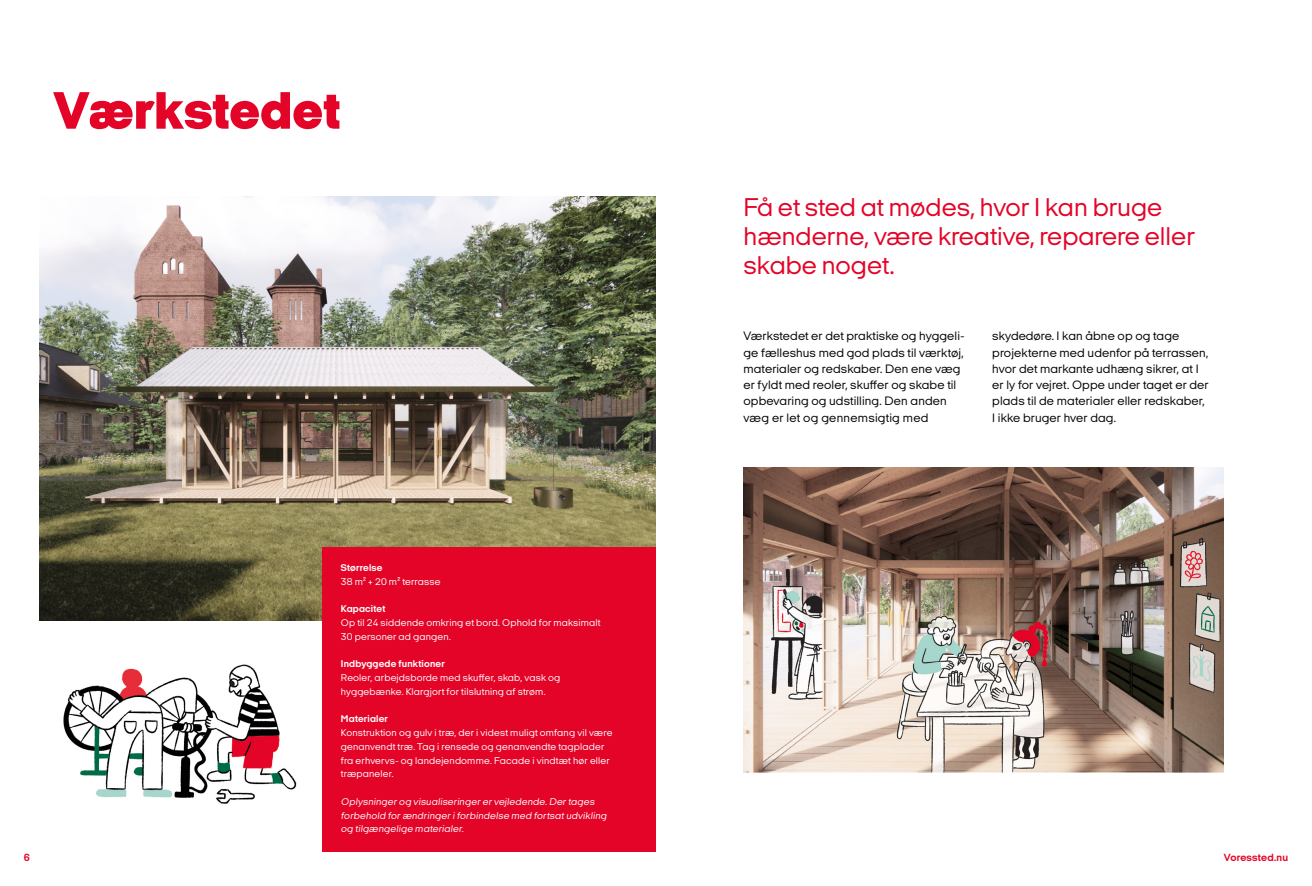
<style>
.page{position:relative;width:1312px;height:886px;background:#fff}
.page>*{position:absolute;margin:0;border:0;box-sizing:border-box;transform-origin:0 0}
.t1{font:900 53.75px "Italian Plate No Two Exp";letter-spacing:.015em;color:#e40428}
.t2{font:26.25px/28.8px "Italian Plate No Two Exp";color:#e40428}
.t3{font:12.5px/16.2px "Italian Plate No Two Exp";letter-spacing:.01em;color:#000}
.t4{font:700 10.62px "Italian Plate No Two Exp";letter-spacing:.015em;color:#e40428}
.t5{font:10px/13.8px "Italian Plate No Two Exp";letter-spacing:.015em;color:#fff}
.t6{font:700 10px "Italian Plate No Two Exp";letter-spacing:.02em;color:#fff}
</style>
<div class="page">
<img style="left:39px;top:197px;width:617px;height:423px">
<div style="left:322px;top:547px;width:334px;height:305px;background:#e40428"></div>
<img style="left:743px;top:468px;width:479px;height:304px">
<img style="left:63px;top:664px;width:234px;height:140px">
<h1 class="t1" style="left:53px;top:82px;width:288px">Værkstedet</h1>
<p class="t6" style="left:341px;top:562px;width:43px">Størrelse</p>
<p class="t5" style="left:341px;top:574px;width:101px">38 m2 + 20 m2 terrasse</p>
<p class="t6" style="left:341px;top:603px;width:46px">Kapacitet</p>
<p class="t5" style="left:341px;top:616px;width:261px">Op til 24 siddende omkring et bord. Ophold for maksimalt<br>30 personer ad gangen.</p>
<p class="t6" style="left:341px;top:658px;width:105px">Indbyggede funktioner</p>
<p class="t5" style="left:341px;top:671px;width:221px">Reoler, arbejdsborde med skuffer, skab, vask og hyggebænke. Klargjort for tilslutning af strøm.</p>
<p class="t6" style="left:341px;top:713px;width:49px">Materialer</p>
<p class="t5" style="left:341px;top:726px;width:273px">Konstruktion og gulv i træ, der i videst muligt omfang vil være genanvendt træ. Tag i rensede og genanvendte tagplader fra erhvervs- og landejendomme. Facade i vindtæt hør eller træpaneler.</p>
<p class="t5" style="left:341px;top:794px;width:269px">Oplysninger og visualiseringer er vejledende. Der tages forbehold for ændringer i forbindelse med fortsat udvikling og tilgængelige materialer.</p>
<h2 class="t2" style="left:743px;top:193px;width:453px">Få et sted at mødes, hvor I kan bruge hænderne, være kreative, reparere eller skabe noget.</h2>
<p class="t3" style="left:743px;top:328px;width:222px">Værkstedet er det praktiske og hyggeli&shy;ge fælleshus med god plads til værktøj, materialer og redskaber. Den ene væg er fyldt med reoler, skuffer og skabe til opbevaring og udstilling. Den anden væg er let og gennemsigtig med</p>
<p class="t3" style="left:992px;top:328px;width:218px">skydedøre. I kan åbne op og tage projekterne med udenfor på terrassen, hvor det markante udhæng sikrer, at I er ly for vejret. Oppe under taget er der plads til de materialer eller redskaber, I ikke bruger hver dag.</p>
<p class="t4" style="left:24px;top:852px;width:8px">6</p>
<p class="t4" style="left:1223px;top:852px;width:66px">Voressted.nu</p>
</div>
